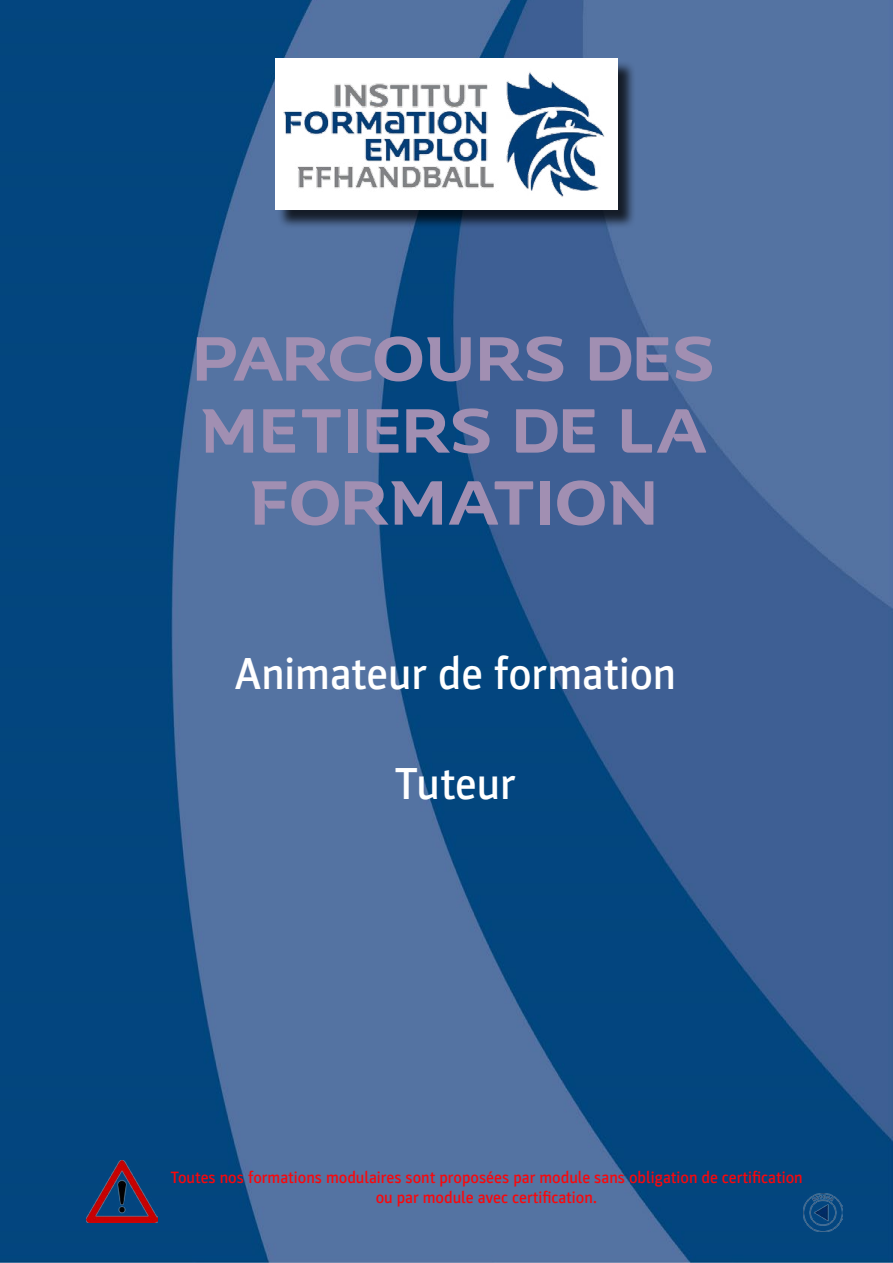
<style>
.page{position:relative;width:893px;height:1263px;background:#fff}
.page>*{position:absolute;margin:0;border:0;box-sizing:border-box;transform-origin:0 0}
.t1{font:60px/72px "FF Hand V";letter-spacing:-.01em;color:#a18fb2;text-align:center}
.t2{font:500 45px "Parka";color:#fff}
.t3{font:500 16.5px/19.8px "Parka";color:#fa070b;text-align:center}
</style>
<div class="page">
<img style="left:0;top:0;width:893px;height:1263px">
<div style="left:277px;top:60px;width:359px;height:169px;background:#000;opacity:.75"></div>
<div style="left:275px;top:58px;width:343px;height:152px;background:#fff"></div>
<img style="left:283px;top:72px;width:322px;height:125px">
<img style="left:86px;top:1161px;width:71px;height:62px">
<img style="left:803px;top:1193px;width:39px;height:39px">
<h1 class="t1" style="left:195px;top:322px;width:523px">PARCOURS DES<br>METIERS DE LA<br>FORMATION</h1>
<h2 class="t2" style="left:234px;top:649px;width:443px">Animateur de formation</h2>
<h2 class="t2" style="left:395px;top:758px;width:123px">Tuteur</h2>
<p class="t3" style="left:170px;top:1167px;width:634px">Toutes nos formations modulaires sont proposées par module sans obligation de certification ou par module avec certification.</p>
</div>
